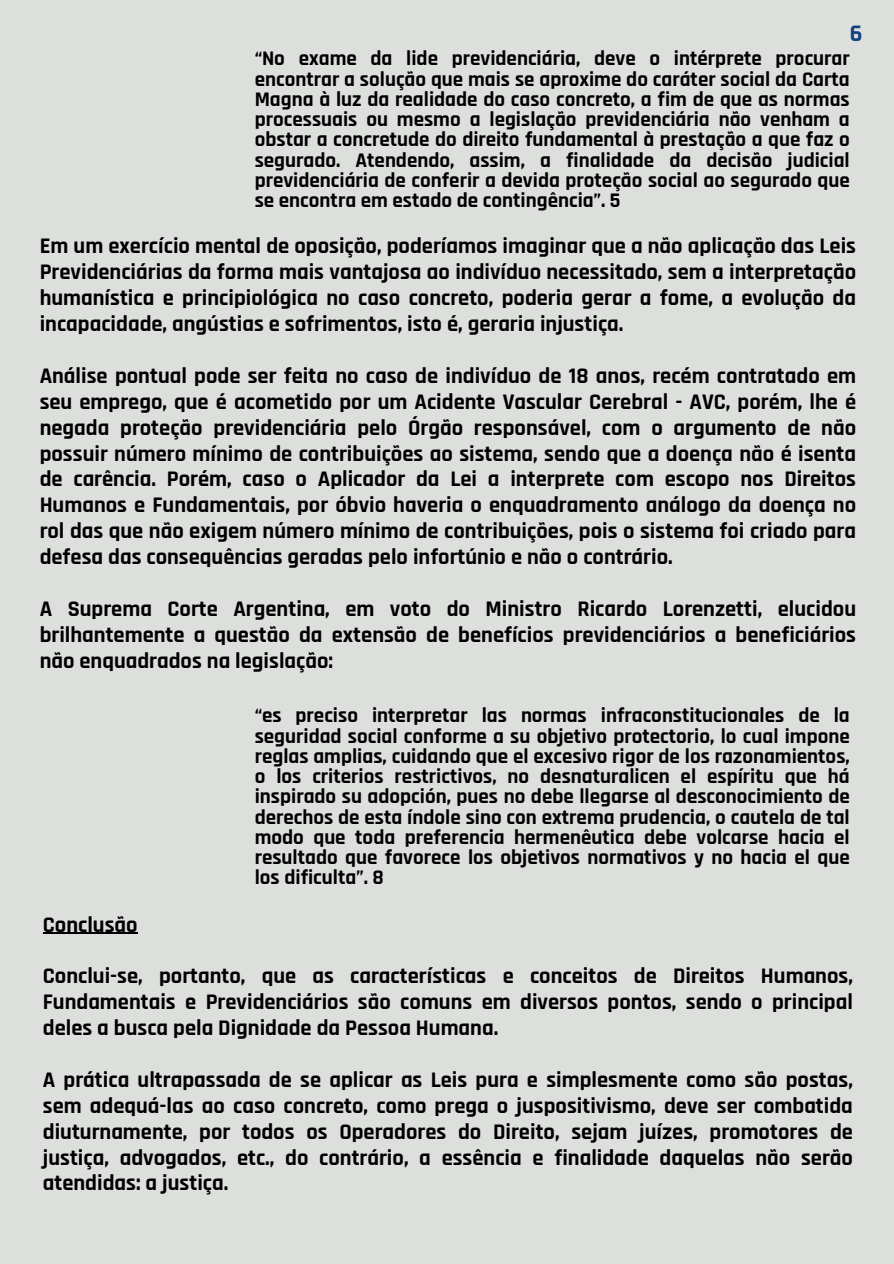
<style>
.page{position:relative;width:894px;height:1264px;background:#fff}
.page>*{position:absolute;margin:0;border:0;box-sizing:border-box;transform-origin:0 0}
.t1{font:700 24px "Rajdhani";color:#104281}
.t2{font:700 22.5px/25.8px "Rajdhani";color:#000;text-align:justify}
.t3{font:700 21px/20.2px "Rajdhani";color:#000;text-align:justify}
</style>
<div class="page">
<div style="left:0;top:0;width:893px;height:1263px;background:#dcdfdc"></div>
<hr style="left:43px;top:932px;width:95px;height:1px;background:#000">
<p class="t1" style="left:849px;top:19px;width:14px">6</p>
<p class="t3" style="left:255px;top:49px;width:596px">“No exame da lide previdenciária, deve o intérprete procurar encontrar a solução que mais se aproxime do caráter social da Carta Magna à luz da realidade do caso concreto, a fim de que as normas processuais ou mesmo a legislação previdenciária não venham a obstar a concretude do direito fundamental à prestação a que faz o segurado. Atendendo, assim, a finalidade da decisão judicial previdenciária de conferir a devida proteção social ao segurado que se encontra em estado de contingência”. 5</p>
<p class="t2" style="left:40px;top:234px;width:817px">Em um exercício mental de oposição, poderíamos imaginar que a não aplicação das Leis Previdenciárias da forma mais vantajosa ao indivíduo necessitado, sem a interpretação humanística e principiológica no caso concreto, poderia gerar a fome, a evolução da incapacidade, angústias e sofrimentos, isto é, geraria injustiça.</p>
<p class="t2" style="left:40px;top:363px;width:817px">Análise pontual pode ser feita no caso de indivíduo de 18 anos, recém contratado em seu emprego, que é acometido por um Acidente Vascular Cerebral - AVC, porém, lhe é negada proteção previdenciária pelo Órgão responsável, com o argumento de não possuir número mínimo de contribuições ao sistema, sendo que a doença não é isenta de carência. Porém, caso o Aplicador da Lei a interprete com escopo nos Direitos Humanos e Fundamentais, por óbvio haveria o enquadramento análogo da doença no rol das que não exigem número mínimo de contribuições, pois o sistema foi criado para defesa das consequências geradas pelo infortúnio e não o contrário.</p>
<p class="t2" style="left:40px;top:596px;width:817px">A Suprema Corte Argentina, em voto do Ministro Ricardo Lorenzetti, elucidou brilhantemente a questão da extensão de benefícios previdenciários a beneficiários não enquadrados na legislação:</p>
<p class="t3" style="left:255px;top:706px;width:596px">“es preciso interpretar las normas infraconstitucionales de la seguridad social conforme a su objetivo protectorio, lo cual impone reglas amplias, cuidando que el excesivo rigor de los razonamientos, o los criterios restrictivos, no desnaturalicen el espíritu que há inspirado su adopción, pues no debe llegarse al desconocimiento de derechos de esta índole sino con extrema prudencia, o cautela de tal modo que toda preferencia hermenêutica debe volcarse hacia el resultado que favorece los objetivos normativos y no hacia el que los dificulta”. 8</p>
<p class="t2" style="left:43px;top:912px;width:96px">Conclusão</p>
<p class="t2" style="left:43px;top:963px;width:811px">Conclui-se, portanto, que as características e conceitos de Direitos Humanos, Fundamentais e Previdenciários são comuns em diversos pontos, sendo o principal deles a busca pela Dignidade da Pessoa Humana.</p>
<p class="t2" style="left:43px;top:1067px;width:811px">A prática ultrapassada de se aplicar as Leis pura e simplesmente como são postas, sem adequá-las ao caso concreto, como prega o juspositivismo, deve ser combatida diuturnamente, por todos os Operadores do Direito, sejam juízes, promotores de justiça, advogados, etc., do contrário, a essência e finalidade daquelas não serão atendidas: a justiça.</p>
</div>
